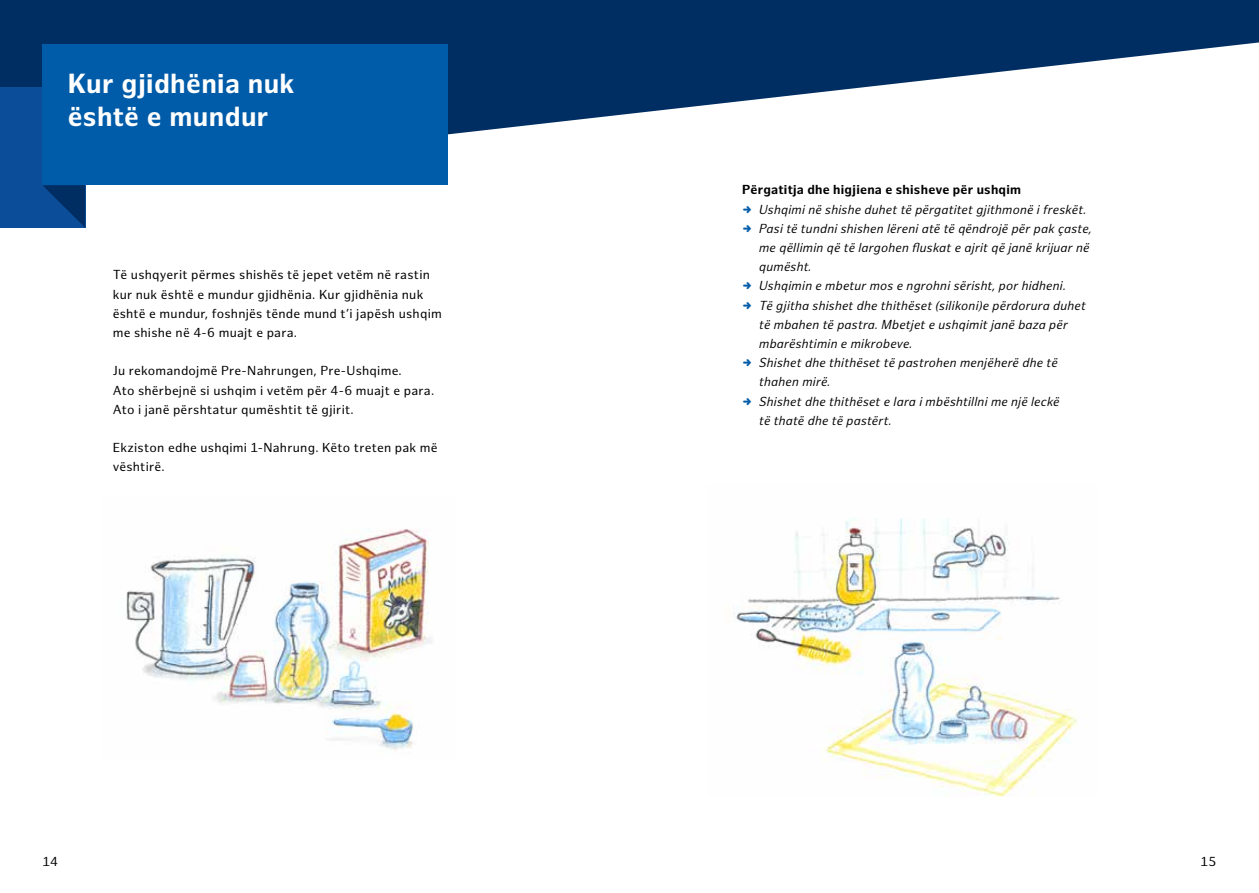
<style>
.page{position:relative;width:1259px;height:893px;background:#fff}
.page>*{position:absolute;margin:0;border:0;box-sizing:border-box;transform-origin:0 0}
.t1{font:700 27px/32.4px "Hamburg Sans";letter-spacing:.015em;color:#fff}
.t2{font:italic 12.75px/19.2px "Hamburg Sans";letter-spacing:.02em;color:#000}
.t3{font:12.75px/19.2px "Hamburg Sans";letter-spacing:.02em;color:#000}
.t4{font:700 12.75px "Hamburg Sans";letter-spacing:.02em;color:#000}
</style>
<div class="page">
<svg style="left:0;top:0;width:1259px;height:185px;fill:#002e63"></svg>
<img style="left:126px;top:529px;width:306px;height:222px">
<img style="left:733px;top:518px;width:345px;height:278px">
<div style="left:0;top:87px;width:85px;height:140px;background:#0c4d9a"></div>
<div style="left:42px;top:45px;width:405px;height:140px;background:#005ca9"></div>
<svg style="left:43px;top:185px;width:42px;height:42px"></svg>
<h1 class="t1" style="left:68px;top:68px;width:228px">Kur gjidhënia nuk është e mundur</h1>
<p class="t3" style="left:113px;top:266px;width:331px">Të ushqyerit përmes shishës të jepet vetëm në rastin kur nuk është e mundur gjidhënia. Kur gjidhënia nuk është e mundur, foshnjës tënde mund t’i japësh ushqim me shishe në 4-6 muajt e para.</p>
<p class="t3" style="left:113px;top:362px;width:323px">Ju rekomandojmë Pre-Nahrungen, Pre-Ushqime.<br>Ato shërbejnë si ushqim i vetëm për 4-6 muajt e para.<br>Ato i janë përshtatur qumështit të gjirit.</p>
<p class="t3" style="left:113px;top:439px;width:326px">Ekziston edhe ushqimi 1-Nahrung. Këto treten pak më vështirë.</p>
<p class="t4" style="left:742px;top:182px;width:280px">Përgatitja dhe higjiena e shisheve për ushqim</p>
<p class="t2" style="left:759px;top:200px;width:334px">Ushqimi në shishe duhet të përgatitet gjithmonë i freskët.<br>Pasi të tundni shishen lëreni atë të qëndrojë për pak çaste, me qëllimin që të largohen fluskat e ajrit që janë krijuar në qumësht.<br>Ushqimin e mbetur mos e ngrohni sërisht, por hidheni.<br>Të gjitha shishet dhe thithëset (silikoni)e përdorura duhet të mbahen të pastra. Mbetjet e ushqimit janë baza për mbarështimin e mikrobeve.<br>Shishet dhe thithëset të pastrohen menjëherë dhe të thahen mirë.<br>Shishet dhe thithëset e lara i mbështillni me një leckë<br>të thatë dhe të pastërt.</p>
<p class="t3" style="left:43px;top:853px;width:17px">14</p>
<p class="t3" style="left:1200px;top:853px;width:17px">15</p>
</div>
